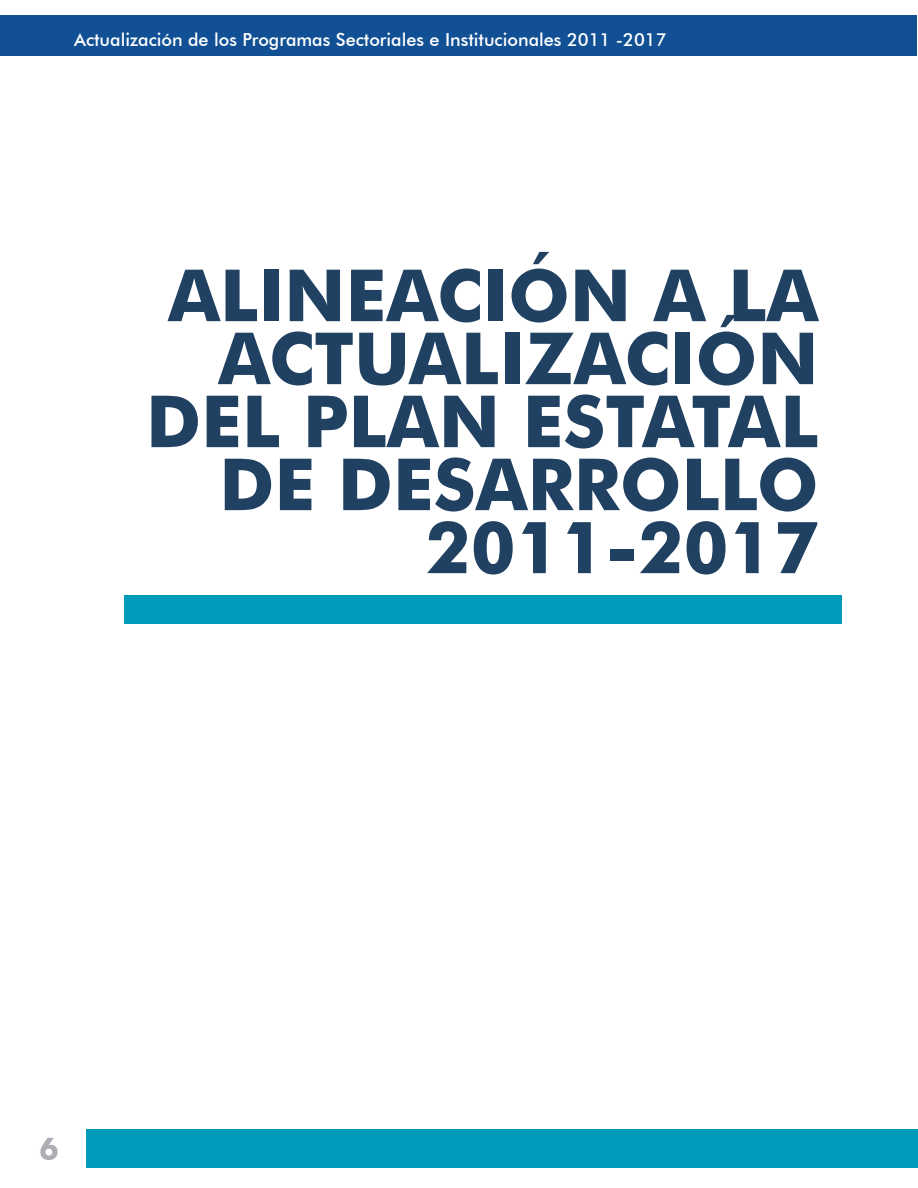
<style>
.page{position:relative;width:918px;height:1188px;background:#fff}
.page>*{position:absolute;margin:0;border:0;box-sizing:border-box;transform-origin:0 0}
.t1{font:700 72px/63px "Futura BT";color:#204162;text-align:right}
.t2{font:700 31.5px "Futura BT";color:#acadb5}
.t3{font:500 18px "Futura BT";color:#fff}
</style>
<div class="page">
<div style="left:1px;top:16px;width:916px;height:40px;background:#115095"></div>
<div style="left:86px;top:1129px;width:831px;height:39px;background:#009aba"></div>
<hr style="left:917px;top:1129px;width:1px;height:39px;background:#009aba">
<div style="left:124px;top:595px;width:717px;height:29px;background:#009aba"></div>
<p class="t3" style="left:74px;top:29px;width:594px">Actualización de los Programas Sectoriales e Institucionales 2011 -2017</p>
<p class="t1" style="left:146px;top:264px;width:674px">ALINEACIÓN A LA<br>ACTUALIZACIÓN<br>DEL PLAN ESTATAL<br>DE DESARROLLO<br>2011-2017</p>
<h2 class="t2" style="left:39px;top:1130px;width:21px">6</h2>
</div>
